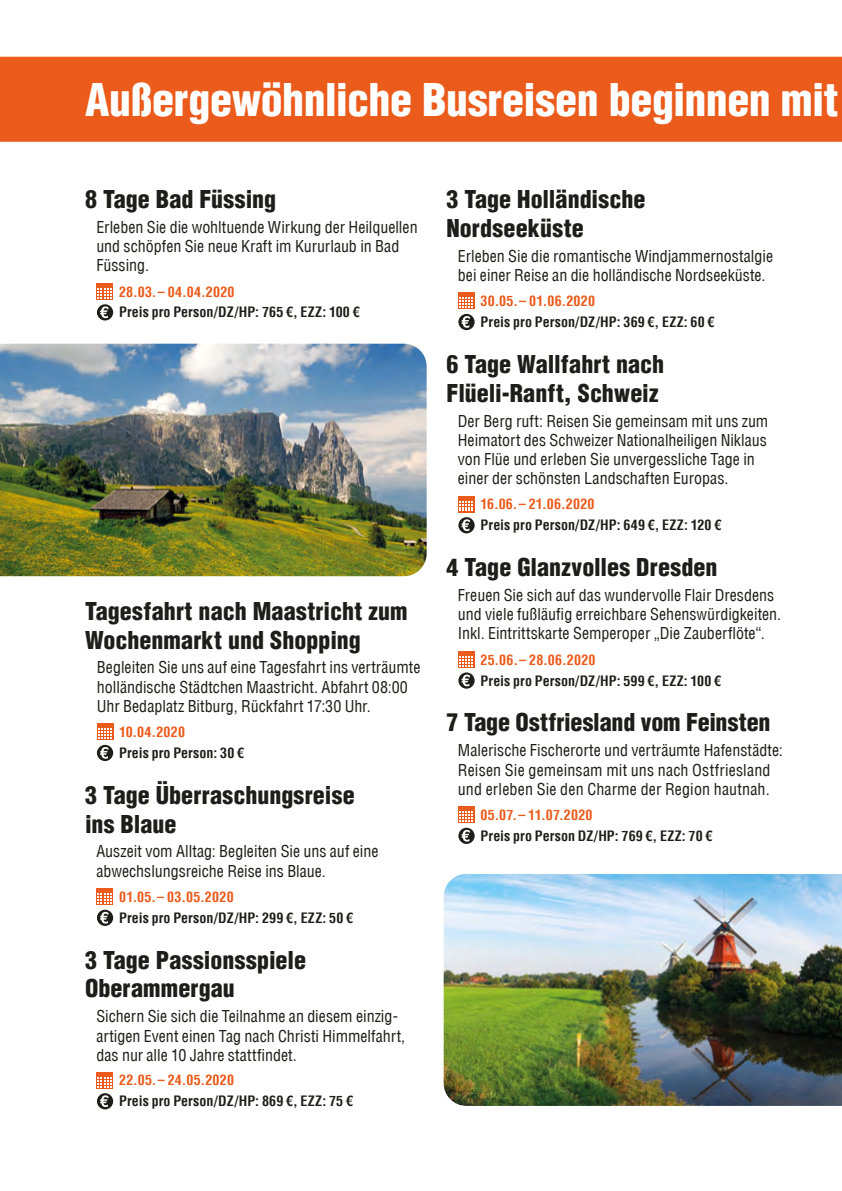
<style>
.page{position:relative;width:842px;height:1191px;background:#fff}
.page>*{position:absolute;margin:0;border:0;box-sizing:border-box;transform-origin:0 0}
.t1{font:900 condensed 44px "Helvetica LT";letter-spacing:-.01em;color:#fff}
.t2{font:900 condensed 24px/28.8px "Helvetica LT";color:#1d1d1b}
.t3{font:condensed 16px/19.2px "Helvetica LT";color:#1d1d1b}
.t4{font:700 condensed 14px "Helvetica LT";letter-spacing:.01em;color:#1d1d1b}
.t5{font:700 condensed 14px "Helvetica LT";letter-spacing:.02em;color:#eb5b1b}
</style>
<div class="page">
<div style="left:96px;top:283px;width:17px;height:16px;background:#eb5b1b"></div>
<svg style="left:97px;top:288px;width:15px;height:10px"></svg>
<svg style="left:97px;top:304px;width:16px;height:16px"></svg>
<svg style="left:100px;top:306px;width:9px;height:12px"></svg>
<div style="left:97px;top:723px;width:16px;height:17px;background:#eb5b1b"></div>
<svg style="left:98px;top:728px;width:14px;height:11px"></svg>
<svg style="left:97px;top:745px;width:16px;height:16px"></svg>
<svg style="left:100px;top:747px;width:9px;height:11px"></svg>
<div style="left:96px;top:888px;width:17px;height:17px;background:#eb5b1b"></div>
<svg style="left:97px;top:893px;width:15px;height:11px"></svg>
<svg style="left:97px;top:909px;width:16px;height:17px"></svg>
<svg style="left:100px;top:912px;width:9px;height:11px"></svg>
<div style="left:96px;top:1072px;width:17px;height:16px;background:#eb5b1b"></div>
<svg style="left:97px;top:1077px;width:15px;height:10px"></svg>
<svg style="left:97px;top:1093px;width:16px;height:16px"></svg>
<svg style="left:100px;top:1095px;width:9px;height:12px"></svg>
<div style="left:458px;top:293px;width:16px;height:16px;background:#eb5b1b"></div>
<svg style="left:459px;top:297px;width:14px;height:11px"></svg>
<svg style="left:458px;top:314px;width:17px;height:16px"></svg>
<svg style="left:461px;top:316px;width:9px;height:12px"></svg>
<div style="left:458px;top:496px;width:16px;height:16px;background:#eb5b1b"></div>
<svg style="left:459px;top:501px;width:14px;height:10px"></svg>
<svg style="left:458px;top:517px;width:17px;height:16px"></svg>
<svg style="left:461px;top:519px;width:9px;height:12px"></svg>
<div style="left:458px;top:651px;width:16px;height:16px;background:#eb5b1b"></div>
<svg style="left:459px;top:656px;width:14px;height:10px"></svg>
<svg style="left:458px;top:672px;width:17px;height:16px"></svg>
<svg style="left:461px;top:674px;width:9px;height:12px"></svg>
<div style="left:458px;top:806px;width:16px;height:17px;background:#eb5b1b"></div>
<svg style="left:459px;top:811px;width:14px;height:11px"></svg>
<svg style="left:458px;top:827px;width:17px;height:17px"></svg>
<svg style="left:461px;top:830px;width:9px;height:11px"></svg>
<div style="left:0;top:57px;width:842px;height:85px;background:#eb5b1b"></div>
<img style="left:0;top:344px;width:427px;height:232px">
<img style="left:444px;top:874px;width:398px;height:232px">
<h1 class="t1" style="left:85px;top:72px;width:755px">Außergewöhnliche Busreisen beginnen mit</h1>
<h2 class="t2" style="left:85px;top:184px;width:193px">8 Tage Bad Füssing</h2>
<p class="t3" style="left:96px;top:217px;width:323px">Erleben Sie die wohltuende Wirkung der Heilquellen und schöpfen Sie neue Kraft im Kururlaub in Bad<br>Füssing.</p>
<p class="t5" style="left:119px;top:283px;width:117px">28.03.– 04.04.2020</p>
<p class="t4" style="left:119px;top:303px;width:242px">Preis pro Person/DZ/HP: 765 €, EZZ: 100 €</p>
<h2 class="t2" style="left:85px;top:596px;width:324px">Tagesfahrt nach Maastricht zum<br>Wochenmarkt und Shopping</h2>
<p class="t3" style="left:97px;top:658px;width:325px">Begleiten Sie uns auf eine Tagesfahrt ins verträumte holländische Städtchen Maastricht. Abfahrt 08:00<br>Uhr Bedaplatz Bitburg, Rückfahrt 17:30 Uhr.</p>
<p class="t5" style="left:119px;top:723px;width:68px">10.04.2020</p>
<p class="t4" style="left:119px;top:744px;width:127px">Preis pro Person: 30 €</p>
<h2 class="t2" style="left:85px;top:780px;width:271px">3 Tage Überraschungsreise ins Blaue</h2>
<p class="t3" style="left:96px;top:842px;width:284px">Auszeit vom Alltag: Begleiten Sie uns auf eine abwechslungsreiche Reise ins Blaue.</p>
<p class="t5" style="left:119px;top:888px;width:116px">01.05.– 03.05.2020</p>
<p class="t4" style="left:119px;top:909px;width:236px">Preis pro Person/DZ/HP: 299 €, EZZ: 50 €</p>
<h2 class="t2" style="left:85px;top:945px;width:223px">3 Tage Passionsspiele<br>Oberammergau</h2>
<p class="t3" style="left:96px;top:1006px;width:310px">Sichern Sie sich die Teilnahme an diesem einzig&shy;artigen Event einen Tag nach Christi Himmelfahrt, das nur alle 10 Jahre stattfindet.</p>
<p class="t5" style="left:119px;top:1071px;width:117px">22.05.– 24.05.2020</p>
<p class="t4" style="left:119px;top:1092px;width:235px">Preis pro Person/DZ/HP: 869 €, EZZ: 75 €</p>
<h2 class="t2" style="left:446px;top:184px;width:200px">3 Tage Holländische<br>Nordseeküste</h2>
<p class="t3" style="left:458px;top:246px;width:317px">Erleben Sie die romantische Windjammernostalgie bei einer Reise an die holländische Nordseeküste.</p>
<p class="t5" style="left:480px;top:292px;width:116px">30.05.– 01.06.2020</p>
<p class="t4" style="left:480px;top:313px;width:235px">Preis pro Person/DZ/HP: 369 €, EZZ: 60 €</p>
<h2 class="t2" style="left:446px;top:349px;width:219px">6 Tage Wallfahrt nach<br>Flüeli-Ranft, Schweiz</h2>
<p class="t3" style="left:458px;top:411px;width:312px">Der Berg ruft: Reisen Sie gemeinsam mit uns zum Heimatort des Schweizer Nationalheiligen Niklaus von Flüe und erleben Sie unvergessliche Tage in einer der schönsten Landschaften Europas.</p>
<p class="t5" style="left:480px;top:495px;width:116px">16.06.– 21.06.2020</p>
<p class="t4" style="left:480px;top:516px;width:242px">Preis pro Person/DZ/HP: 649 €, EZZ: 120 €</p>
<h2 class="t2" style="left:446px;top:553px;width:273px">4 Tage Glanzvolles Dresden</h2>
<p class="t3" style="left:458px;top:585px;width:325px">Freuen Sie sich auf das wundervolle Flair Dresdens und viele fußläufig erreichbare Sehenswürdigkeiten.<br>Inkl. Eintrittskarte Semperoper „Die Zauberflöte“.</p>
<p class="t5" style="left:480px;top:651px;width:117px">25.06.– 28.06.2020</p>
<p class="t4" style="left:480px;top:671px;width:242px">Preis pro Person/DZ/HP: 599 €, EZZ: 100 €</p>
<h2 class="t2" style="left:446px;top:708px;width:325px">7 Tage Ostfriesland vom Feinsten</h2>
<p class="t3" style="left:458px;top:740px;width:326px">Malerische Fischerorte und verträumte Hafenstädte:<br>Reisen Sie gemeinsam mit uns nach Ostfriesland und erleben Sie den Charme der Region hautnah.</p>
<p class="t5" style="left:480px;top:806px;width:114px">05.07.– 11.07.2020</p>
<p class="t4" style="left:480px;top:827px;width:233px">Preis pro Person DZ/HP: 769 €, EZZ: 70 €</p>
</div>
